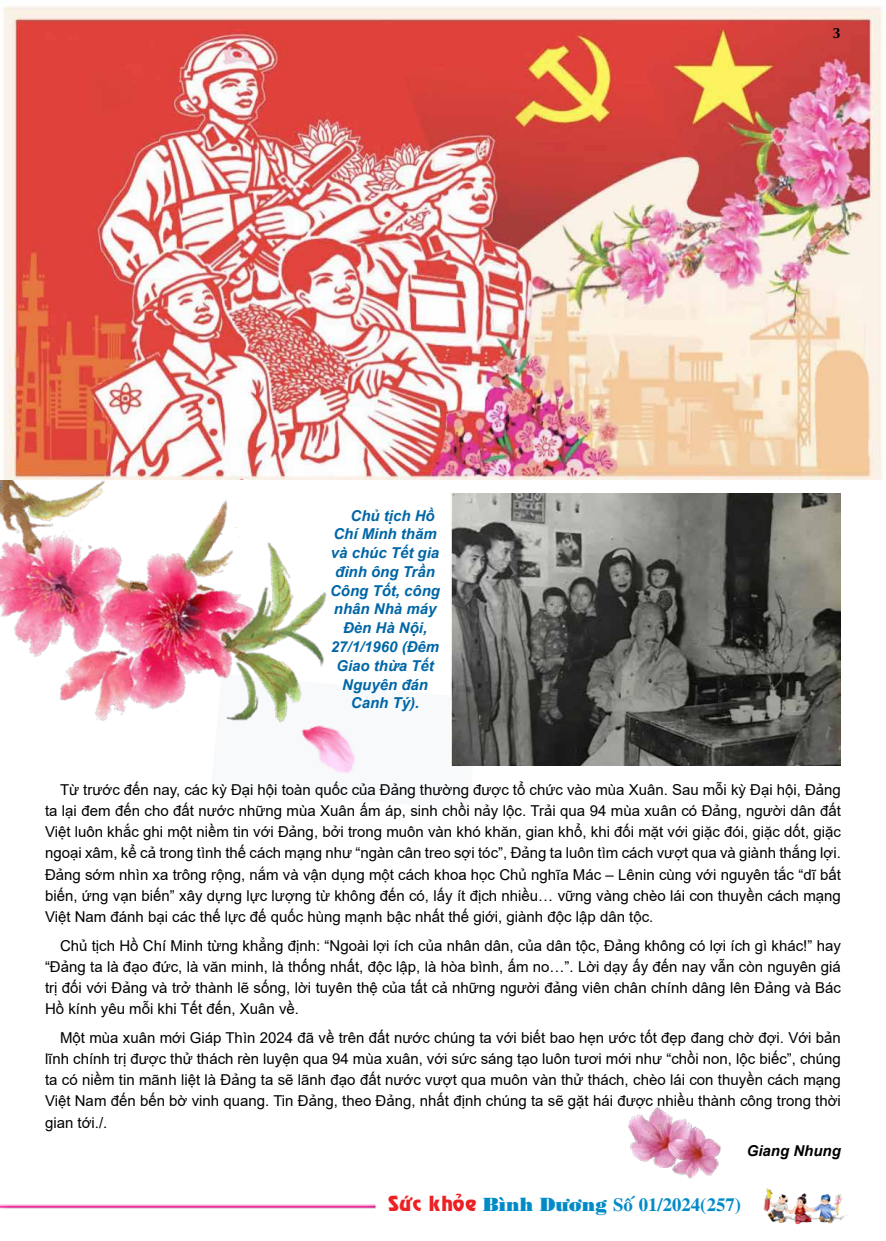
<style>
.page{position:relative;width:886px;height:1241px;background:#fff}
.page>*{position:absolute;margin:0;border:0;box-sizing:border-box;transform-origin:0 0}
.t1{font:18.75px "VNI Times Bold";color:#008bc7}
.t2{font:15px/21.2px "Arial";color:#000;text-align:justify}
.t3{font:italic 700 15px "Arial";color:#0066a6}
.t4{font:italic 700 15px "Arial";color:#000}
.t5{font:700 15px "UTM Aptima";color:#000}
.s1{font-family:"VNI Revue Bold";color:#ed2124}
.s2{font-family:"VNI Bodon Poster"}
</style>
<div class="page">
<img style="left:763px;top:1188px;width:82px;height:37px">
<div style="left:0;top:1198px;width:385px;height:19px;background:#000;opacity:.75"></div>
<img style="left:450px;top:493px;width:391px;height:272px">
<img style="left:0;top:479px;width:433px;height:295px">
<img style="left:3px;top:5px;width:880px;height:474px">
<img style="left:628px;top:1107px;width:93px;height:72px">
<p class="t3" style="left:350px;top:505px;width:86px">Chủ tịch Hồ</p>
<p class="t3" style="left:333px;top:524px;width:105px">Chí Minh thăm</p>
<p class="t3" style="left:331px;top:543px;width:110px">và chúc Tết gia</p>
<p class="t3" style="left:335px;top:561px;width:101px">đình ông Trần</p>
<p class="t3" style="left:330px;top:580px;width:111px">Công Tốt, công</p>
<p class="t3" style="left:334px;top:599px;width:104px">nhân Nhà máy</p>
<p class="t3" style="left:343px;top:618px;width:86px">Đèn Hà Nội,</p>
<p class="t3" style="left:331px;top:636px;width:110px">27/1/1960 (Đêm</p>
<p class="t3" style="left:336px;top:655px;width:99px">Giao thừa Tết</p>
<p class="t3" style="left:342px;top:674px;width:87px">Nguyên đán</p>
<p class="t3" style="left:351px;top:693px;width:70px">Canh Tý).</p>
<p class="t5" style="left:832px;top:22px;width:10px">3</p>
<p class="t2" style="left:45px;top:778px;width:797px;text-indent:15px">Từ trước đến nay, các kỳ Đại hội toàn quốc của Đảng thường được tổ chức vào mùa Xuân. Sau mỗi kỳ Đại hội, Đảng ta lại đem đến cho đất nước những mùa Xuân ấm áp, sinh chồi nảy lộc. Trải qua 94 mùa xuân có Đảng, người dân đất Việt luôn khắc ghi một niềm tin với Đảng, bởi trong muôn vàn khó khăn, gian khổ, khi đối mặt với giặc đói, giặc dốt, giặc ngoại xâm, kể cả trong tình thế cách mạng như “ngàn cân treo sợi tóc”, Đảng ta luôn tìm cách vượt qua và giành thắng lợi.<br>Đảng sớm nhìn xa trông rộng, nắm và vận dụng một cách khoa học Chủ nghĩa Mác – Lênin cùng với nguyên tắc “dĩ bất biến, ứng vạn biến” xây dựng lực lượng từ không đến có, lấy ít địch nhiều… vững vàng chèo lái con thuyền cách mạng Việt Nam đánh bại các thế lực đế quốc hùng mạnh bậc nhất thế giới, giành độc lập dân tộc.</p>
<p class="t2" style="left:45px;top:934px;width:797px;text-indent:15px">Chủ tịch Hồ Chí Minh từng khẳng định: “Ngoài lợi ích của nhân dân, của dân tộc, Đảng không có lợi ích gì khác!” hay “Đảng ta là đạo đức, là văn minh, là thống nhất, độc lập, là hòa bình, ấm no…”. Lời dạy ấy đến nay vẫn còn nguyên giá trị đối với Đảng và trở thành lẽ sống, lời tuyên thệ của tất cả những người đảng viên chân chính dâng lên Đảng và Bác Hồ kính yêu mỗi khi Tết đến, Xuân về.</p>
<p class="t2" style="left:45px;top:1026px;width:797px;text-indent:15px">Một mùa xuân mới Giáp Thìn 2024 đã về trên đất nước chúng ta với biết bao hẹn ước tốt đẹp đang chờ đợi. Với bản lĩnh chính trị được thử thách rèn luyện qua 94 mùa xuân, với sức sáng tạo luôn tươi mới như “chồi non, lộc biếc”, chúng ta có niềm tin mãnh liệt là Đảng ta sẽ lãnh đạo đất nước vượt qua muôn vàn thử thách, chèo lái con thuyền cách mạng Việt Nam đến bến bờ vinh quang. Tin Đảng, theo Đảng, nhất định chúng ta sẽ gặt hái được nhiều thành công trong thời gian tới./.</p>
<p class="t4" style="left:747px;top:1140px;width:96px">Giang Nhung</p>
<p class="t1" style="left:388px;top:1189px;width:354px"><span class="s1">Söùc khoûe</span> <span class="s2">Bình Döông</span> Soá 01/2024(257)</p>
</div>
